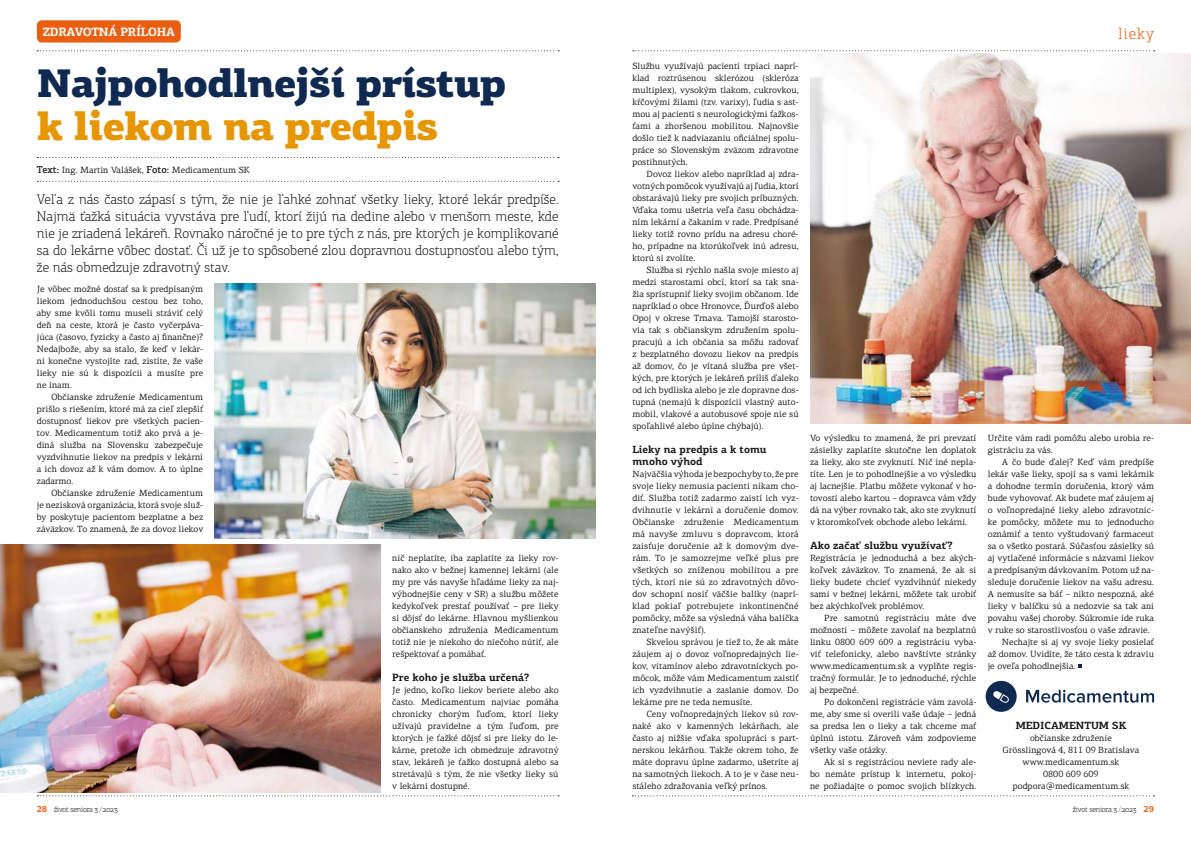
<style>
.page{position:relative;width:1191px;height:842px;background:#fff}
.page>*{position:absolute;margin:0;border:0;box-sizing:border-box;transform-origin:0 0}
.t1{font:900 40px "PF Centro Slab Pro";letter-spacing:-.03em;color:#0f2951}
.t2{font:900 40px "PF Centro Slab Pro";letter-spacing:-.03em;color:#e79603}
.t3{font:300 16px "PF Centro Slab Pro";letter-spacing:.06em;color:#e95e0f}
.t4{font:300 14px/17px "PF Centro Slab Pro";color:#1a171b;text-align:justify}
.t5{font:700 12.1px "PF Centro Slab Pro";letter-spacing:-.02em;color:#fff}
.t6{font:700 10.5px/12px "PF Centro Slab Pro";color:#1a171b}
.t7{font:9px/12px "PF Centro Serif Pro";color:#1a171b;text-align:justify}
.t8{font:300 8px "PF Centro Slab Pro";letter-spacing:-.03em;color:#1a171b}
.s1{font-family:"PF Centro Slab Pro";font-weight:500;font-size:10px}
.s2{font-weight:700;font-size:9px;color:#e95e0f}
</style>
<div class="page">
<svg style="left:37px;top:795px;width:522px;height:1px"></svg>
<svg style="left:37px;top:50px;width:522px;height:1px"></svg>
<svg style="left:632px;top:795px;width:522px;height:1px"></svg>
<svg style="left:633px;top:50px;width:521px;height:1px"></svg>
<div style="left:37px;top:20px;width:144px;height:23px;background:#e95e0f;border-radius:5px"></div>
<svg style="left:1026px;top:690px;width:128px;height:13px"></svg>
<div style="left:985px;top:681px;width:31px;height:31px;background:#0f2951;border-radius:50%"></div>
<svg style="left:993px;top:691px;width:16px;height:12px"></svg>
<img style="left:0;top:545px;width:381px;height:247px">
<img style="left:810px;top:53px;width:381px;height:371px">
<img style="left:214px;top:284px;width:381px;height:255px">
<svg style="left:37px;top:157px;width:522px;height:1px"></svg>
<svg style="left:37px;top:181px;width:522px;height:1px"></svg>
<h3 class="t5" style="left:43px;top:25px;width:134px">ZDRAVOTNÁ PRÍLOHA</h3>
<h2 class="t3" style="left:1118px;top:24px;width:37px">lieky</h2>
<h1 class="t1" style="left:37px;top:56px;width:471px">Najpohodlnejší prístup</h1>
<h1 class="t2" style="left:37px;top:99px;width:403px">k liekom na predpis</h1>
<p class="t7" style="left:37px;top:164px;width:215px"><span class="s1">Text:</span> Ing. Martin Valášek, <span class="s1">Foto:</span> Medicamentum SK</p>
<p class="t4" style="left:37px;top:190px;width:523px">Veľa z nás často zápasí s tým, že nie je ľahké zohnať všetky lieky, ktoré lekár predpíše.<br>Najmä ťažká situácia vyvstáva pre ľudí, ktorí žijú na dedine alebo v menšom meste, kde nie je zriadená lekáreň. Rovnako náročné je to pre tých z nás, pre ktorých je komplikované sa do lekárne vôbec dostať. Či už je to spôsobené zlou dopravnou dostupnosťou alebo tým, že nás obmedzuje zdravotný stav.</p>
<p class="t7" style="left:37px;top:283px;width:168px">Je vôbec možné dostať sa k predpísaným liekom jednoduchšou cestou bez toho, aby sme kvôli tomu museli stráviť celý deň na ceste, ktorá je často vyčerpáva&shy;júca (časovo, fyzicky a často aj finančne)?<br>Nedajbože, aby sa stalo, že keď v lekár&shy;ni konečne vystojíte rad, zistíte, že vaše lieky nie sú k dispozícii a musíte pre ne inam.</p>
<p class="t7" style="left:37px;top:391px;width:168px;text-indent:14px">Občianske združenie Medicamentum prišlo s riešením, ktoré má za cieľ zlepšiť dostupnosť liekov pre všetkých pacien&shy;tov. Medicamentum totiž ako prvá a je&shy;diná služba na Slovensku zabezpečuje vyzdvihnutie liekov na predpis v lekárni a ich dovoz až k vám domov. A to úplne zadarmo.</p>
<p class="t7" style="left:37px;top:487px;width:168px;text-indent:14px">Občianske združenie Medicamentum je nezisková organizácia, ktorá svoje služ&shy;by poskytuje pacientom bezplatne a bez záväzkov. To znamená, že za dovoz liekov</p>
<p class="t7" style="left:392px;top:552px;width:168px">nič neplatíte, iba zaplatíte za lieky rov&shy;nako ako v bežnej kamennej lekárni (ale my pre vás navyše hľadáme lieky za naj&shy;výhodnejšie ceny v SR) a službu môžete kedykoľvek prestať používať – pre lieky si dôjsť do lekárne. Hlavnou myšlienkou občianskeho združenia Medicamentum totiž nie je niekoho do niečoho nútiť, ale rešpektovať a pomáhať.</p>
<p class="t6" style="left:392px;top:672px;width:138px">Pre koho je služba určená?</p>
<p class="t7" style="left:392px;top:684px;width:168px">Je jedno, koľko liekov beriete alebo ako často. Medicamentum najviac pomáha chronicky chorým ľuďom, ktorí lieky užívajú pravidelne a tým ľuďom, pre ktorých je ťažké dôjsť si pre lieky do le&shy;kárne, pretože ich obmedzuje zdravotný stav, lekáreň je ťažko dostupná alebo sa stretávajú s tým, že nie všetky lieky sú v lekárni dostupné.</p>
<p class="t7" style="left:632px;top:60px;width:168px">Službu využívajú pacienti trpiaci naprí&shy;klad roztrúsenou sklerózou (skleróza multiplex), vysokým tlakom, cukrovkou, kŕčovými žilami (tzv. varixy), ľudia s ast&shy;mou aj pacienti s neurologickými ťažkos&shy;ťami a zhoršenou mobilitou. Najnovšie došlo tiež k nadviazaniu oficiálnej spolu&shy;práce so Slovenským zväzom zdravotne postihnutých.</p>
<p class="t7" style="left:632px;top:168px;width:168px;text-indent:14px">Dovoz liekov alebo napríklad aj zdra&shy;votných pomôcok využívajú aj ľudia, ktorí obstarávajú lieky pre svojich príbuzných.<br>Vďaka tomu ušetria veľa času obchádza&shy;ním lekární a čakaním v rade. Predpísané lieky totiž rovno prídu na adresu choré&shy;ho, prípadne na ktorúkoľvek inú adresu, ktorú si zvolíte.</p>
<p class="t7" style="left:632px;top:264px;width:168px;text-indent:14px">Služba si rýchlo našla svoje miesto aj medzi starostami obcí, ktorí sa tak sna&shy;žia sprístupniť lieky svojim občanom. Ide napríklad o obce Hronovce, Ďurďoš alebo Opoj v okrese Trnava. Tamojší starosto&shy;via tak s občianskym združením spolu&shy;pracujú a ich občania sa môžu radovať z bezplatného dovozu liekov na predpis až domov, čo je vítaná služba pre všet&shy;kých, pre ktorých je lekáreň príliš ďaleko od ich bydliska alebo je zle dopravne dos&shy;tupná (nemajú k dispozícii vlastný auto&shy;mobil, vlakové a autobusové spoje nie sú spoľahlivé alebo úplne chýbajú).</p>
<p class="t6" style="left:632px;top:443px;width:136px">Lieky na predpis a k tomu mnoho výhod</p>
<p class="t7" style="left:632px;top:468px;width:168px">Najväčšia výhoda je bezpochyby to, že pre svoje lieky nemusia pacienti nikam cho&shy;diť. Služba totiž zadarmo zaistí ich vyz&shy;dvihnutie v lekárni a doručenie domov.<br>Občianske združenie Medicamentum má navyše zmluvu s dopravcom, ktorá zaisťuje doručenie až k domovým dve&shy;rám. To je samozrejme veľké plus pre všetkých so zníženou mobilitou a pre tých, ktorí nie sú zo zdravotných dôvo&shy;dov schopní nosiť väčšie balíky (naprí&shy;klad pokiaľ potrebujete inkontinenčné pomôcky, môže sa výsledná váha balíčka znateľne navýšiť).</p>
<p class="t7" style="left:632px;top:636px;width:168px;text-indent:14px">Skvelou správou je tiež to, že ak máte záujem aj o dovoz voľnopredajných lie&shy;kov, vitamínov alebo zdravotníckych po&shy;môcok, môže vám Medicamentum zaistiť ich vyzdvihnutie a zaslanie domov. Do lekárne pre ne teda nemusíte.</p>
<p class="t7" style="left:632px;top:708px;width:168px;text-indent:14px">Ceny voľnopredajných liekov sú rov&shy;naké ako v kamenných lekárňach, ale často aj nižšie vďaka spolupráci s part&shy;nerskou lekárňou. Takže okrem toho, že máte dopravu úplne zadarmo, ušetríte aj na samotných liekoch. A to je v čase neu&shy;stáleho zdražovania veľký prínos.</p>
<p class="t7" style="left:810px;top:432px;width:168px">Vo výsledku to znamená, že pri prevzatí zásielky zaplatíte skutočne len doplatok za lieky, ako ste zvyknutí. Nič iné nepla&shy;títe. Len je to pohodlnejšie a vo výsledku aj lacnejšie. Platbu môžete vykonať v ho&shy;tovosti alebo kartou – dopravca vám vždy dá na výber rovnako tak, ako ste zvyknutí v ktoromkoľvek obchode alebo lekárni.</p>
<p class="t6" style="left:810px;top:540px;width:144px">Ako začať službu využívať?</p>
<p class="t7" style="left:810px;top:552px;width:168px">Registrácia je jednoduchá a bez akých&shy;koľvek záväzkov. To znamená, že ak si lieky budete chcieť vyzdvihnúť niekedy sami v bežnej lekárni, môžete tak urobiť bez akýchkoľvek problémov.</p>
<p class="t7" style="left:810px;top:612px;width:168px;text-indent:14px">Pre samotnú registráciu máte dve možnosti – môžete zavolať na bezplatnú linku 0800 609 609 a registráciu vyba&shy;viť telefonicky, alebo navštívte stránky www.medicamentum.sk a vyplňte regis&shy;tračný formulár. Je to jednoduché, rýchle aj bezpečné.</p>
<p class="t7" style="left:810px;top:696px;width:168px;text-indent:14px">Po dokončení registrácie vám zavolá&shy;me, aby sme si overili vaše údaje – jedná sa predsa len o lieky a tak chceme mať úplnú istotu. Zároveň vám zodpovieme všetky vaše otázky.</p>
<p class="t7" style="left:810px;top:756px;width:168px;text-indent:14px">Ak si s registráciou neviete rady ale&shy;bo nemáte prístup k internetu, pokoj&shy;ne požiadajte o pomoc svojich blízkych.</p>
<p class="t7" style="left:987px;top:432px;width:168px">Určite vám radi pomôžu alebo urobia re&shy;gistráciu za vás.</p>
<p class="t7" style="left:1002px;top:456px;width:154px">A čo bude ďalej? Keď vám predpíše</p>
<p class="t7" style="left:987px;top:468px;width:168px">lekár vaše lieky, spojí sa s vami lekárnik</p>
<p class="t7" style="left:987px;top:480px;width:168px">a dohodne termín doručenia, ktorý vám</p>
<p class="t7" style="left:987px;top:492px;width:168px">bude vyhovovať. Ak budete mať záujem aj</p>
<p class="t7" style="left:987px;top:504px;width:168px">o voľnopredajné lieky alebo zdravotnic-</p>
<p class="t7" style="left:987px;top:516px;width:168px">ke pomôcky, môžete mu to jednoducho</p>
<p class="t7" style="left:987px;top:528px;width:168px">oznámiť a tento vyštudovaný farmaceut</p>
<p class="t7" style="left:987px;top:540px;width:168px">sa o všetko postará. Súčasťou zásielky sú</p>
<p class="t7" style="left:987px;top:552px;width:168px">aj vytlačené informácie s názvami liekov</p>
<p class="t7" style="left:987px;top:564px;width:168px">a predpísaným dávkovaním. Potom už na-</p>
<p class="t7" style="left:987px;top:576px;width:168px">sleduje doručenie liekov na vašu adresu.</p>
<p class="t7" style="left:987px;top:588px;width:168px">A nemusíte sa báť – nikto nespozná, aké</p>
<p class="t7" style="left:987px;top:600px;width:168px">lieky v balíčku sú a nedozvie sa tak ani</p>
<p class="t7" style="left:987px;top:612px;width:168px">povahu vašej choroby. Súkromie ide ruka</p>
<p class="t7" style="left:987px;top:624px;width:163px">v ruke so starostlivosťou o vaše zdravie.</p>
<p class="t7" style="left:1002px;top:636px;width:154px">Nechajte si aj vy svoje lieky posielať</p>
<p class="t7" style="left:987px;top:648px;width:168px">až domov. Uvidíte, že táto cesta k zdraviu</p>
<p class="t7" style="left:987px;top:660px;width:89px">je oveľa pohodlnejšia.</p>
<p class="t6" style="left:1015px;top:719px;width:112px">MEDICAMENTUM SK</p>
<p class="t7" style="left:1002px;top:732px;width:138px;text-align:center">občianske združenie<br>Grösslingová 4, 811 09 Bratislava www.medicamentum.sk<br>0800 609 609 podpora@medicamentum.sk</p>
<p class="t8" style="left:37px;top:805px;width:83px"><span class="s2">28</span> život seniora 3/2023</p>
<p class="t8" style="left:1072px;top:805px;width:83px">život seniora 3/2023 <span class="s2">29</span></p>
</div>
